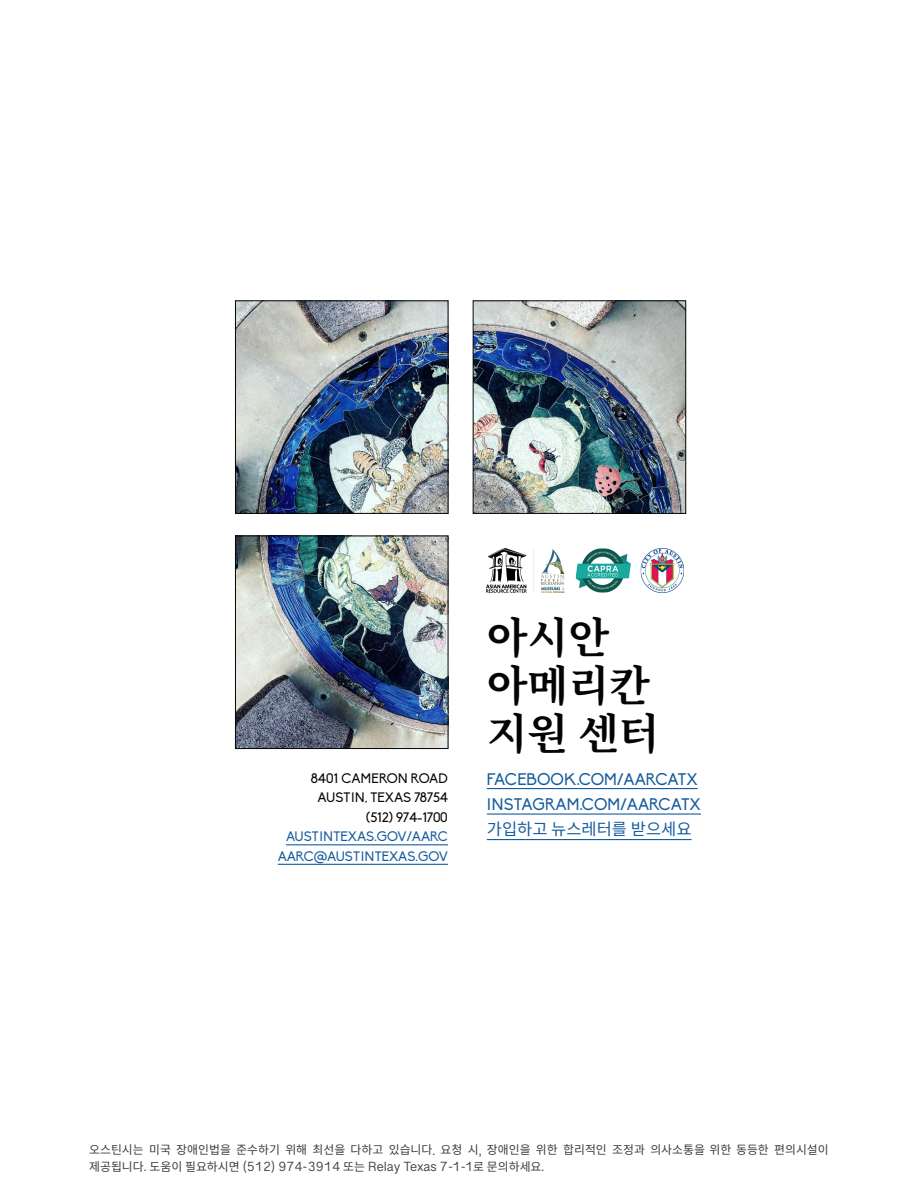
<style>
.page{position:relative;width:918px;height:1188px;background:#fff}
.page>*{position:absolute;margin:0;border:0;box-sizing:border-box;transform-origin:0 0}
._03_Main_Text_8pt{font:700 42.3px/48px "Noto Serif CJ Kkr";color:#040503}
._05_Black_Subheader_18pt{font:16.5px "Biko";color:#175d9e}
._05_Black_Subheader_18pt-2{font:16.5px "Noto Sans KR";color:#175d9e}
._03_Main_Text_8pt-2{font:13.5px "Grantha Sangam MN";color:#3d3d3c}
._03_Main_Text_8pt-3{font:13.5px "Biko";color:#040503}
._03_Main_Text_8pt-4{font:13.5px "Biko";color:#175d9e}
._03_Main_Text_8pt-5{font:11.85px "Noto Sans KR";color:#3d3d3c}
.s1{font-family:"Grantha Sangam MN";font-size:13.5px}
.s2{font-family:"Noto Sans KR";font-size:11.85px}
</style>
<div class="page">
<img style="left:237px;top:302px;width:209px;height:210px">
<div style="left:235px;top:300px;width:213px;height:214px;border:1px solid #040503"></div>
<img style="left:475px;top:302px;width:209px;height:210px">
<div style="left:473px;top:300px;width:213px;height:214px;border:1px solid #040503"></div>
<img style="left:237px;top:538px;width:209px;height:209px">
<div style="left:235px;top:536px;width:213px;height:213px;border:1px solid #040503"></div>
<hr style="left:487px;top:788px;width:211px;height:1px;background:#175d9e">
<hr style="left:487px;top:814px;width:214px;height:1px;background:#175d9e">
<hr style="left:487px;top:839px;width:205px;height:1px;background:#175d9e">
<hr style="left:286px;top:844px;width:162px;height:1px;background:#175d9e">
<hr style="left:278px;top:864px;width:170px;height:1px;background:#175d9e">
<img style="left:487px;top:549px;width:197px;height:44px">
<p class="_03_Main_Text_8pt-3" style="left:311px;top:770px;width:138px">8401 CAMERON ROAD</p>
<p class="_03_Main_Text_8pt-3" style="left:318px;top:790px;width:132px">AUSTIN, TEXAS 78754</p>
<p class="_03_Main_Text_8pt-3" style="left:366px;top:809px;width:83px">(512) 974-1700</p>
<p class="_03_Main_Text_8pt-4" style="left:286px;top:829px;width:163px">AUSTINTEXAS.GOV/AARC</p>
<p class="_03_Main_Text_8pt-4" style="left:278px;top:848px;width:172px">AARC@AUSTINTEXAS.GOV</p>
<p class="_03_Main_Text_8pt" style="left:487px;top:614px;width:124px">아시안</p>
<p class="_03_Main_Text_8pt" style="left:487px;top:662px;width:174px">아메리칸 지원 센터</p>
<p class="_05_Black_Subheader_18pt" style="left:487px;top:770px;width:212px">FACEBOOK.COM/AARCATX</p>
<p class="_05_Black_Subheader_18pt" style="left:487px;top:795px;width:216px">INSTAGRAM.COM/AARCATX</p>
<p class="_05_Black_Subheader_18pt-2" style="left:487px;top:820px;width:206px">가입하고 뉴스레터를 받으세요</p>
<p class="_03_Main_Text_8pt-5" style="left:89px;top:1143px;width:741px">오스틴시는 미국 장애인법을 준수하기 위해 최선을 다하고 있습니다<span class="s1">.</span> 요청 시<span class="s1">,</span> 장애인을 위한 합리적인 조정과 의사소통을 위한 동등한 편의시설이</p>
<p class="_03_Main_Text_8pt-2" style="left:89px;top:1159px;width:457px"><span class="s2">제공됩니다</span>. <span class="s2">도움이 필요하시면</span> (512) 974-3914 <span class="s2">또는</span> Relay Texas 7-1-1<span class="s2">로 문의하세요</span>.</p>
</div>
